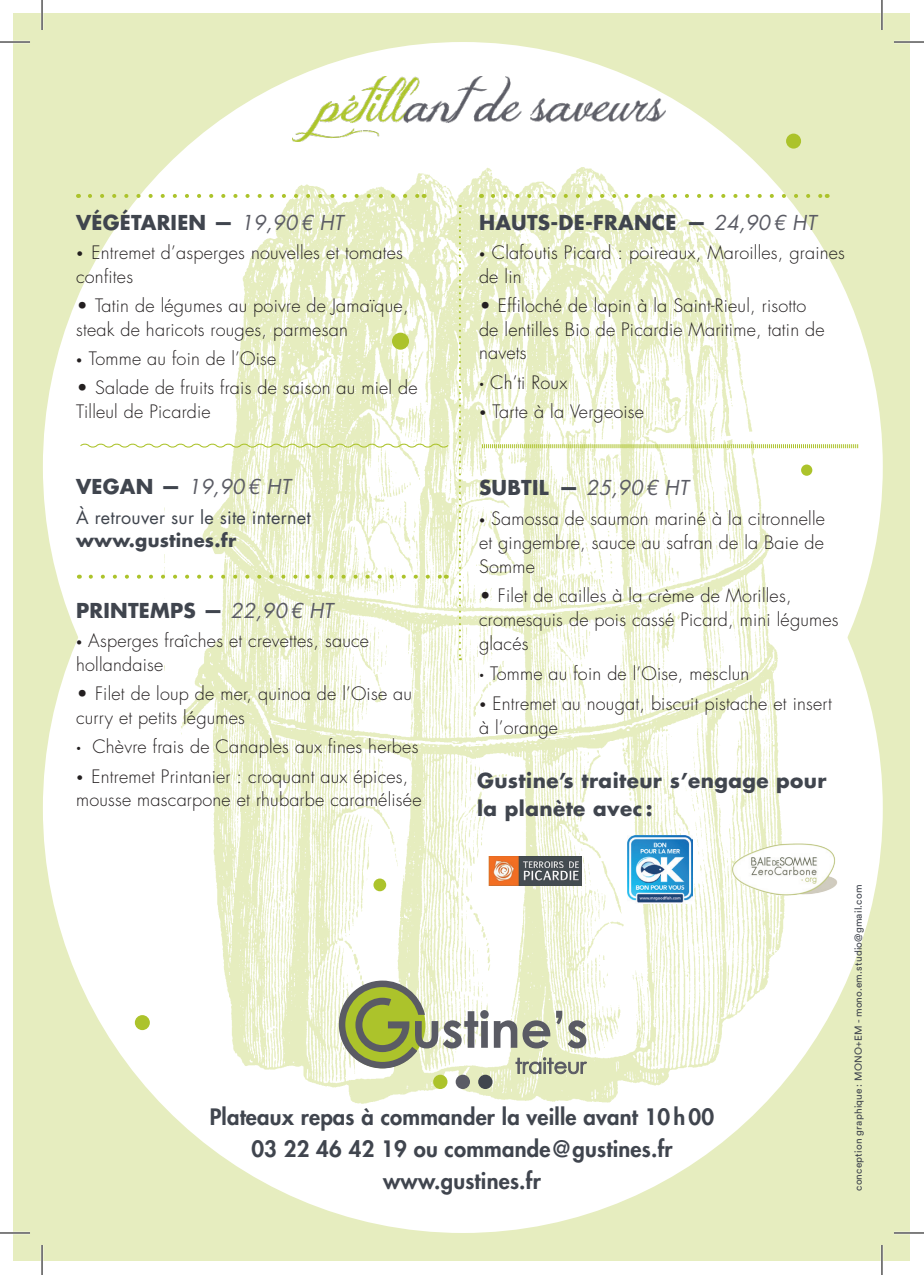
<style>
.page{position:relative;width:924px;height:1275px;background:#fff}
.page>*{position:absolute;margin:0;border:0;box-sizing:border-box;transform-origin:0 0}
.t1{font:800 22px "Futura Std";letter-spacing:.01em;color:#40454e}
.t2{font:700 20px/28px "Futura Std";letter-spacing:.02em;color:#40454e}
.t3{font:italic 20px "Futura Std";letter-spacing:.01em;color:#5a5b64}
.t4{font:300 18px/23.6px "Futura Std";letter-spacing:.01em;color:#231f20}
.t5{font:18px/23.6px "Futura Std";letter-spacing:.01em;color:#40454e}
.t6{font:10px "Circular Std";letter-spacing:.02em;color:#40454e}
.s1{font-weight:400;font-style:italic;color:#5a5b64}
.s2{font-weight:800}
.s3{font-weight:700}
.s4{font-weight:700;font-style:normal;color:#40454e}
</style>
<div class="page">
<div style="left:14px;top:14px;width:895px;height:1247px;background:#e6edbf"></div>
<div style="left:43px;top:42px;width:839px;height:849px;background:#fff;border-radius:50%"></div>
<div style="left:43px;top:384px;width:839px;height:849px;background:#fff;border-radius:50%"></div>
<img style="left:165px;top:127px;width:649px;height:977px">
<img style="left:292px;top:76px;width:373px;height:65px">
<svg style="left:458px;top:205px;width:2px;height:455px"></svg>
<svg style="left:80px;top:442px;width:369px;height:7px"></svg>
<svg style="left:90px;top:194px;width:327px;height:4px"></svg>
<svg style="left:492px;top:194px;width:328px;height:4px"></svg>
<div style="left:392px;top:333px;width:17px;height:17px;background:#acc32b;border-radius:50%"></div>
<div style="left:373px;top:878px;width:13px;height:13px;background:#acc32b;border-radius:50%"></div>
<div style="left:785px;top:134px;width:15px;height:15px;background:#acc32b;border-radius:50%"></div>
<div style="left:135px;top:1015px;width:15px;height:15px;background:#acc32b;border-radius:50%"></div>
<svg style="left:800px;top:464px;width:12px;height:12px"></svg>
<svg style="left:338px;top:980px;width:249px;height:94px"></svg>
<div style="left:433px;top:1074px;width:14px;height:15px;background:#acc32b;border-radius:50%"></div>
<div style="left:455px;top:1074px;width:15px;height:15px;background:#5a5b64;border-radius:50%"></div>
<div style="left:478px;top:1074px;width:14px;height:15px;background:#40454e;border-radius:50%"></div>
<img style="left:627px;top:836px;width:33px;height:67px">
<img style="left:660px;top:799px;width:223px;height:142px">
<img style="left:488px;top:856px;width:93px;height:29px">
<svg style="left:482px;top:444px;width:375px;height:4px"></svg>
<svg style="left:91px;top:574px;width:348px;height:4px"></svg>
<hr style="left:0;top:41px;width:30px;height:2px;background:#fff">
<hr style="left:893px;top:41px;width:30px;height:2px;background:#fff">
<hr style="left:0;top:1231px;width:30px;height:3px;background:#fff">
<hr style="left:893px;top:1231px;width:30px;height:3px;background:#fff">
<hr style="left:41px;top:0;width:2px;height:30px;background:#fff">
<hr style="left:41px;top:1245px;width:2px;height:30px;background:#fff">
<hr style="left:880px;top:0;width:2px;height:30px;background:#fff">
<hr style="left:880px;top:1245px;width:2px;height:30px;background:#fff">
<hr style="left:0;top:42px;width:30px;height:1px;background:#000">
<hr style="left:893px;top:42px;width:30px;height:1px;background:#000">
<hr style="left:0;top:1232px;width:30px;height:1px;background:#000">
<hr style="left:893px;top:1232px;width:30px;height:1px;background:#000">
<hr style="left:42px;top:0;width:1px;height:30px;background:#000">
<hr style="left:42px;top:1245px;width:1px;height:30px;background:#000">
<hr style="left:881px;top:0;width:1px;height:30px;background:#000">
<hr style="left:881px;top:1245px;width:1px;height:30px;background:#000">
<p class="t2" style="left:76px;top:208px;width:268px">VÉGÉTARIEN — <span class="s1">19,90€ HT</span></p>
<p class="t4" style="left:76px;top:241px;width:328px"><span class="s2">·</span> Entremet d’asperges nouvelles et tomates confites</p>
<p class="t4" style="left:76px;top:294px;width:334px"><span class="s3">•</span> Tatin de légumes au poivre de Jamaïque, steak de haricots rouges, parmesan</p>
<p class="t4" style="left:76px;top:347px;width:202px"><span class="s3">·</span> Tomme au foin de l’Oise</p>
<p class="t4" style="left:76px;top:376px;width:343px"><span class="s3">•</span> Salade de fruits frais de saison au miel de<br>Tilleul de Picardie</p>
<p class="t3" style="left:76px;top:474px;width:216px"><span class="s4">VEGAN —</span> 19,90€ HT</p>
<p class="t5" style="left:76px;top:505px;width:236px">À retrouver sur le site internet <span class="s3">www.gustines.fr</span></p>
<p class="t2" style="left:76px;top:596px;width:258px">PRINTEMPS — <span class="s1">22,90€ HT</span></p>
<p class="t4" style="left:76px;top:629px;width:294px"><span class="s3">·</span> Asperges fraîches et crevettes, sauce hollandaise</p>
<p class="t4" style="left:76px;top:682px;width:337px"><span class="s3">•</span> Filet de loup de mer, quinoa de l’Oise au curry et petits légumes</p>
<p class="t4" style="left:76px;top:735px;width:343px"><span class="s2">·</span> Chèvre frais de Canaples aux fines herbes</p>
<p class="t4" style="left:76px;top:764px;width:347px"><span class="s2">·</span> Entremet Printanier : croquant aux épices, mousse mascarpone et rhubarbe caramélisée</p>
<p class="t2" style="left:479px;top:208px;width:338px">HAUTS-DE-FRANCE — <span class="s1">24,90€ HT</span></p>
<p class="t4" style="left:479px;top:241px;width:367px"><span class="s3">·</span> Clafoutis Picard : poireaux, Maroilles, graines de lin</p>
<p class="t4" style="left:479px;top:294px;width:347px"><span class="s3">•</span> Effiloché de lapin à la Saint-Rieul, risotto de lentilles Bio de Picardie Maritime, tatin de navets</p>
<p class="t4" style="left:479px;top:371px;width:90px"><span class="s2">·</span> Ch’ti Roux</p>
<p class="t4" style="left:479px;top:400px;width:166px"><span class="s2">·</span> Tarte à la Vergeoise</p>
<p class="t3" style="left:479px;top:475px;width:211px"><span class="s4">SUBTIL —</span> 25,90€ HT</p>
<p class="t4" style="left:479px;top:506px;width:347px;text-align:justify"><span class="s3">·</span> Samossa de saumon mariné à la citronnelle et gingembre, sauce au safran de la Baie de Somme</p>
<p class="t4" style="left:479px;top:584px;width:361px"><span class="s3">•</span> Filet de cailles à la crème de Morilles, cromesquis de pois cassé Picard, mini légumes glacés</p>
<p class="t4" style="left:479px;top:662px;width:272px"><span class="s2">·</span> Tomme au foin de l’Oise, mesclun</p>
<p class="t4" style="left:479px;top:691px;width:354px"><span class="s2">·</span> Entremet au nougat, biscuit pistache et insert à l’orange</p>
<p class="t2" style="left:477px;top:766px;width:351px">Gustine’s traiteur s’engage pour la planète avec :</p>
<p class="t1" style="left:210px;top:1103px;width:506px">Plateaux repas à commander la veille avant 10 h 00</p>
<p class="t1" style="left:251px;top:1135px;width:422px">03 22 46 42 19 ou commande@gustines.fr</p>
<p class="t1" style="left:383px;top:1167px;width:159px">www.gustines.fr</p>
<p class="t6" style="left:851px;top:1191px;width:307px;rotate:-90deg">conception graphique : MONO+EM - mono.em.studio@gmail.com</p>
</div>
